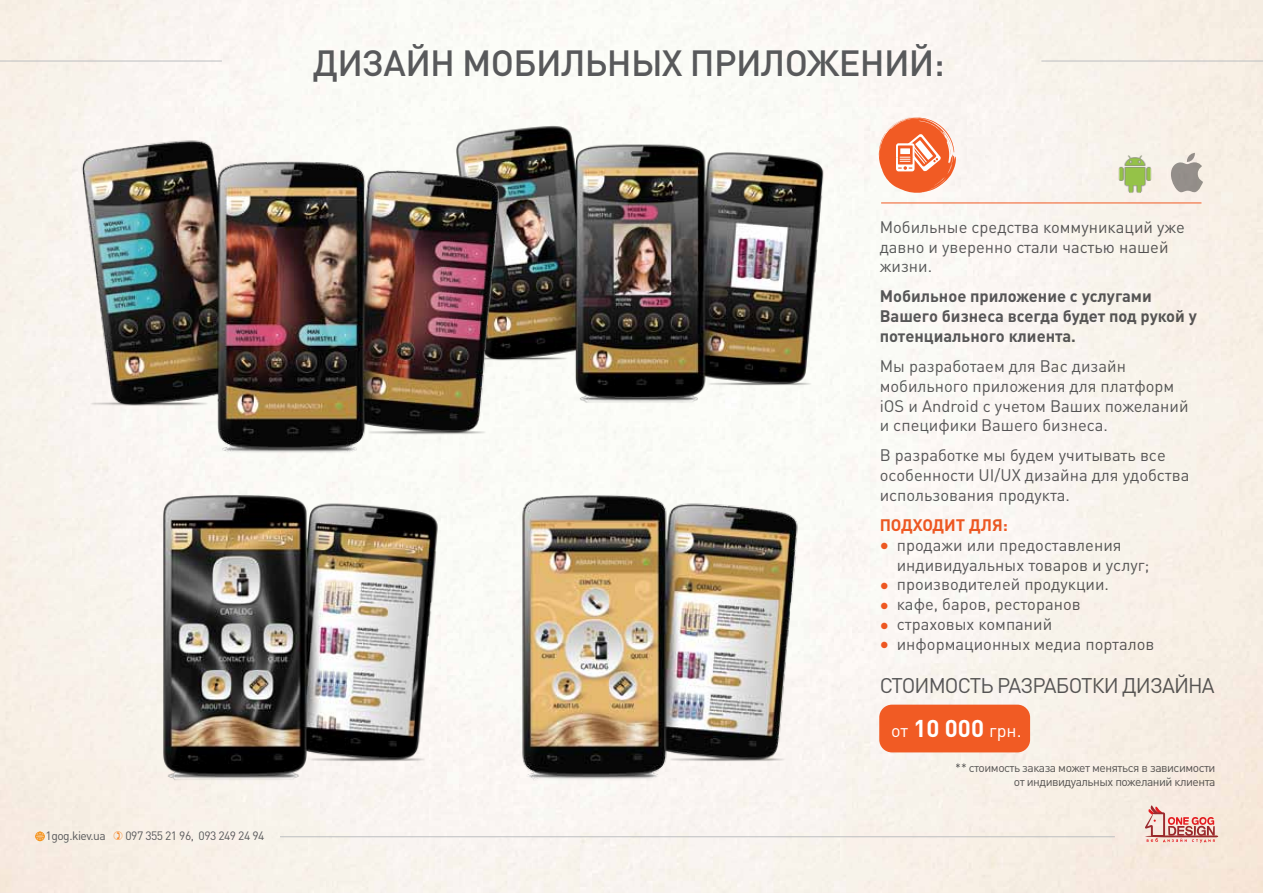
<style>
.page{position:relative;width:1263px;height:893px;background:#fff}
.page>*{position:absolute;margin:0;border:0;box-sizing:border-box;transform-origin:0 0}
.t1{font:500 36px "DIN Pro";letter-spacing:-.02em;color:#58595b}
.t2{font:21px "DIN Pro";letter-spacing:-.04em;color:#58595b}
.t3{font:18px "DIN Pro";color:#fff}
.t4{font:16.5px/19.8px "DIN Pro";color:#58595b}
.t5{font:700 16.5px/19.8px "DIN Pro";color:#58595b}
.t6{font:700 16.5px "DIN Pro";color:#f15b24}
.t7{font:12px/14.4px "DIN Pro";letter-spacing:-.04em;color:#58595b;text-align:right}
.s1{font-weight:700;font-size:24px}
</style>
<div class="page">
<img style="left:0;top:0;width:1263px;height:893px">
<div style="left:879px;top:705px;width:151px;height:47px;background:#f15b24;border-radius:13px"></div>
<hr style="left:881px;top:203px;width:320px;height:1px;background:#f15b24">
<hr style="left:280px;top:836px;width:835px;height:1px;background:#bcbec0">
<svg style="left:1145px;top:805px;width:73px;height:38px;background:#e4b2ab"></svg>
<div style="left:35px;top:832px;width:10px;height:9px;border:1px solid #f7941e;border-radius:50%"></div>
<svg style="left:36px;top:832px;width:9px;height:9px"></svg>
<svg style="left:877px;top:117px;width:79px;height:76px"></svg>
<hr style="left:0;top:61px;width:222px;height:1px;background:#bcbec0">
<hr style="left:1041px;top:61px;width:222px;height:1px;background:#bcbec0">
<img style="left:399px;top:84px;width:476px;height:379px">
<img style="left:94px;top:522px;width:360px;height:324px">
<img style="left:454px;top:427px;width:401px;height:419px">
<img style="left:18px;top:92px;width:540px;height:430px">
<img style="left:1116px;top:155px;width:38px;height:40px">
<svg style="left:1171px;top:153px;width:32px;height:39px"></svg>
<svg style="left:114px;top:831px;width:9px;height:9px"></svg>
<svg style="left:881px;top:543px;width:6px;height:6px"></svg>
<svg style="left:881px;top:583px;width:6px;height:6px"></svg>
<svg style="left:881px;top:602px;width:6px;height:7px"></svg>
<svg style="left:881px;top:622px;width:6px;height:7px"></svg>
<svg style="left:881px;top:642px;width:6px;height:6px"></svg>
<h1 class="t1" style="left:313px;top:38px;width:633px">ДИЗАЙН МОБИЛЬНЫХ ПРИЛОЖЕНИЙ:</h1>
<p class="t7" style="left:46px;top:828px;width:62px">1gog.kiev.ua</p>
<p class="t7" style="left:125px;top:828px;width:140px">097 355 21 96, 093 249 24 94</p>
<p class="t4" style="left:880px;top:216px;width:307px">Мобильные средства коммуникаций уже давно и уверенно стали частью нашей жизни.</p>
<p class="t5" style="left:880px;top:285px;width:319px">Мобильное приложение с услугами<br>Вашего бизнеса всегда будет под рукой у потенциального клиента.</p>
<p class="t4" style="left:880px;top:355px;width:310px">Мы разработаем для Вас дизайн мобильного приложения для платформ iOS и Android с учетом Ваших пожеланий и специфики Вашего бизнеса.</p>
<p class="t4" style="left:880px;top:445px;width:311px">В разработке мы будем учитывать все особенности UI/UX дизайна для удобства использования продукта.</p>
<p class="t6" style="left:880px;top:511px;width:130px">ПОДХОДИТ ДЛЯ:</p>
<p class="t4" style="left:897px;top:534px;width:259px">продажи или предоставления индивидуальных товаров и услуг; производителей продукции. кафе, баров, ресторанов страховых компаний информационных медиа порталов</p>
<p class="t2" style="left:879px;top:671px;width:337px">СТОИМОСТЬ РАЗРАБОТКИ ДИЗАЙНА</p>
<p class="t3" style="left:891px;top:718px;width:132px">от <span class="s1">10 000</span> грн.</p>
<p class="t7" style="left:956px;top:759px;width:261px">** стоимость заказа может меняться в зависимости от индивидуальных пожеланий клиента</p>
</div>
